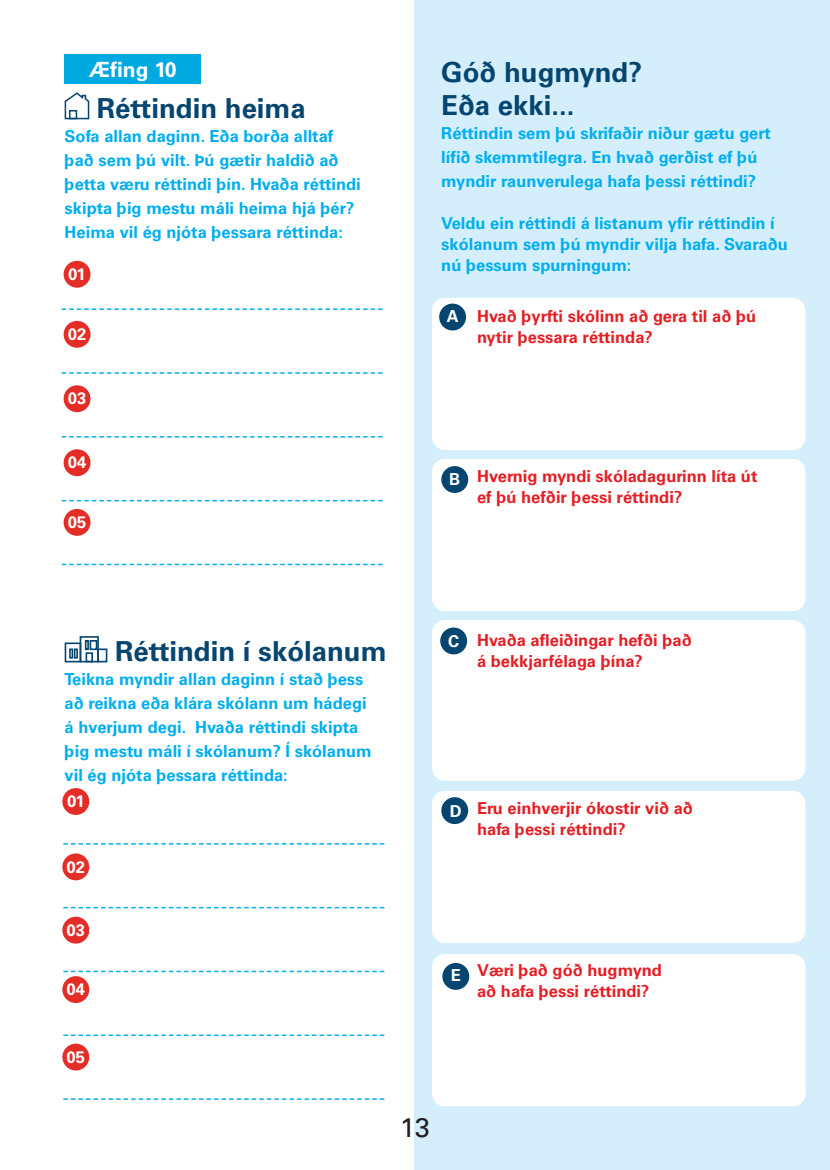
<style>
.page{position:relative;width:830px;height:1170px;background:#fff}
.page>*{position:absolute;margin:0;border:0;box-sizing:border-box;transform-origin:0 0}
.t1{font:700 27.45px/33px "Univers";color:#06456f}
.t2{font:27px "Univers";color:#231f20}
.t3{font:700 21px "Univers";color:#fff}
.t4{font:700 16.65px "Univers";color:#fff}
.t5{font:700 16.5px/24px "Univers";color:#00aeef}
.t6{font:700 16.5px/21px "Univers";color:#e41f25}
.t7{font:700 16.5px "Univers";color:#fff}
</style>
<div class="page">
<div style="left:414px;top:0;width:415px;height:1169px;background:#d4effb"></div>
<div style="left:432px;top:953px;width:373px;height:153px;background:#fff;border-radius:13px"></div>
<div style="left:432px;top:790px;width:373px;height:152px;background:#fff;border-radius:13px"></div>
<div style="left:432px;top:620px;width:373px;height:160px;background:#fff;border-radius:13px"></div>
<div style="left:432px;top:459px;width:373px;height:152px;background:#fff;border-radius:13px"></div>
<div style="left:432px;top:298px;width:373px;height:152px;background:#fff;border-radius:13px"></div>
<svg style="left:64px;top:92px;width:26px;height:28px"></svg>
<div style="left:69px;top:110px;width:8px;height:9px;border:2px solid #06456f"></div>
<div style="left:80px;top:636px;width:19px;height:26px;border:2px solid #06456f"></div>
<div style="left:85px;top:652px;width:8px;height:10px;border:2px solid #06456f"></div>
<div style="left:97px;top:648px;width:10px;height:14px;border:2px solid #06456f"></div>
<div style="left:65px;top:642px;width:16px;height:20px;border:2px solid #06456f"></div>
<div style="left:74px;top:648px;width:4px;height:10px;border:2px solid #06456f"></div>
<div style="left:69px;top:648px;width:4px;height:10px;border:2px solid #06456f"></div>
<div style="left:90px;top:640px;width:7px;height:10px;border:2px solid #06456f"></div>
<div style="left:85px;top:640px;width:4px;height:10px;border:2px solid #06456f"></div>
<svg style="left:62px;top:308px;width:320px;height:2px"></svg>
<svg style="left:62px;top:372px;width:320px;height:2px"></svg>
<svg style="left:62px;top:436px;width:320px;height:1px"></svg>
<svg style="left:62px;top:500px;width:320px;height:1px"></svg>
<svg style="left:62px;top:563px;width:320px;height:2px"></svg>
<div style="left:439px;top:303px;width:27px;height:27px;background:#06456f;border-radius:50%"></div>
<div style="left:441px;top:466px;width:27px;height:27px;background:#06456f;border-radius:50%"></div>
<div style="left:440px;top:627px;width:27px;height:27px;background:#06456f;border-radius:50%"></div>
<div style="left:441px;top:797px;width:27px;height:27px;background:#06456f;border-radius:50%"></div>
<div style="left:442px;top:962px;width:27px;height:27px;background:#06456f;border-radius:50%"></div>
<div style="left:64px;top:261px;width:26px;height:27px;background:#e42d26;border-radius:50%"></div>
<div style="left:64px;top:321px;width:26px;height:27px;background:#e42d26;border-radius:50%"></div>
<div style="left:64px;top:385px;width:26px;height:27px;background:#e42d26;border-radius:50%"></div>
<div style="left:64px;top:449px;width:26px;height:27px;background:#e42d26;border-radius:50%"></div>
<div style="left:64px;top:509px;width:26px;height:27px;background:#e42d26;border-radius:50%"></div>
<svg style="left:63px;top:843px;width:321px;height:1px"></svg>
<svg style="left:63px;top:906px;width:321px;height:2px"></svg>
<svg style="left:63px;top:970px;width:321px;height:2px"></svg>
<svg style="left:63px;top:1034px;width:321px;height:1px"></svg>
<svg style="left:63px;top:1098px;width:321px;height:1px"></svg>
<div style="left:62px;top:788px;width:27px;height:26px;background:#e42d26;border-radius:50%"></div>
<div style="left:62px;top:853px;width:27px;height:27px;background:#e42d26;border-radius:50%"></div>
<div style="left:62px;top:916px;width:27px;height:27px;background:#e42d26;border-radius:50%"></div>
<div style="left:62px;top:976px;width:27px;height:26px;background:#e42d26;border-radius:50%"></div>
<div style="left:62px;top:1043px;width:27px;height:27px;background:#e42d26;border-radius:50%"></div>
<div style="left:65px;top:54px;width:136px;height:30px;background:#00a9e0"></div>
<p class="t3" style="left:89px;top:57px;width:89px">Æfing 10</p>
<h1 class="t1" style="left:97px;top:92px;width:210px">Réttindin heima</h1>
<p class="t5" style="left:65px;top:124px;width:297px">Sofa allan daginn. Eða borða alltaf það sem þú vilt. Þú gætir haldið að þetta væru réttindi þín. Hvaða réttindi skipta þig mestu máli heima hjá þér?<br>Heima vil ég njóta þessara réttinda:</p>
<p class="t4" style="left:68px;top:264px;width:19px">01</p>
<p class="t4" style="left:68px;top:324px;width:20px">02</p>
<p class="t4" style="left:68px;top:389px;width:20px">03</p>
<p class="t4" style="left:68px;top:453px;width:20px">04</p>
<p class="t4" style="left:68px;top:512px;width:20px">05</p>
<h1 class="t1" style="left:441px;top:56px;width:202px">Góð hugmynd?<br>Eða ekki...</h1>
<p class="t5" style="left:441px;top:121px;width:331px">Réttindin sem þú skrifaðir niður gætu gert lífið skemmtilegra. En hvað gerðist ef þú myndir raunverulega hafa þessi réttindi?</p>
<p class="t5" style="left:441px;top:213px;width:348px;line-height:21px">Veldu ein réttindi á listanum yfir réttindin í skólanum sem þú myndir vilja hafa. Svaraðu nú þessum spurningum:</p>
<p class="t6" style="left:477px;top:305px;width:280px">Hvað þyrfti skólinn að gera til að þú nytir þessara réttinda?</p>
<p class="t7" style="left:446px;top:306px;width:13px">A</p>
<p class="t7" style="left:449px;top:469px;width:13px">B</p>
<p class="t6" style="left:477px;top:466px;width:282px">Hvernig myndi skóladagurinn líta út ef þú hefðir þessi réttindi?</p>
<h1 class="t1" style="left:115px;top:635px;width:273px">Réttindin í skólanum</h1>
<p class="t5" style="left:65px;top:667px;width:308px">Teikna myndir allan daginn í stað þess að reikna eða klára skólann um hádegi á hverjum degi. Hvaða réttindi skipta þig mestu máli í skólanum? Í skólanum vil ég njóta þessara réttinda:</p>
<p class="t4" style="left:67px;top:791px;width:19px">01</p>
<p class="t4" style="left:67px;top:856px;width:20px">02</p>
<p class="t4" style="left:67px;top:920px;width:20px">03</p>
<p class="t4" style="left:67px;top:979px;width:20px">04</p>
<p class="t4" style="left:67px;top:1047px;width:20px">05</p>
<p class="t7" style="left:448px;top:631px;width:13px">C</p>
<p class="t6" style="left:477px;top:629px;width:216px">Hvaða afleiðingar hefði það á bekkjarfélaga þína?</p>
<p class="t7" style="left:449px;top:801px;width:13px">D</p>
<p class="t6" style="left:477px;top:797px;width:217px">Eru einhverjir ókostir við að hafa þessi réttindi?</p>
<p class="t7" style="left:450px;top:965px;width:12px">E</p>
<p class="t6" style="left:477px;top:959px;width:186px">Væri það góð hugmynd að hafa þessi réttindi?</p>
<h2 class="t2" style="left:400px;top:1111px;width:31px">13</h2>
</div>
